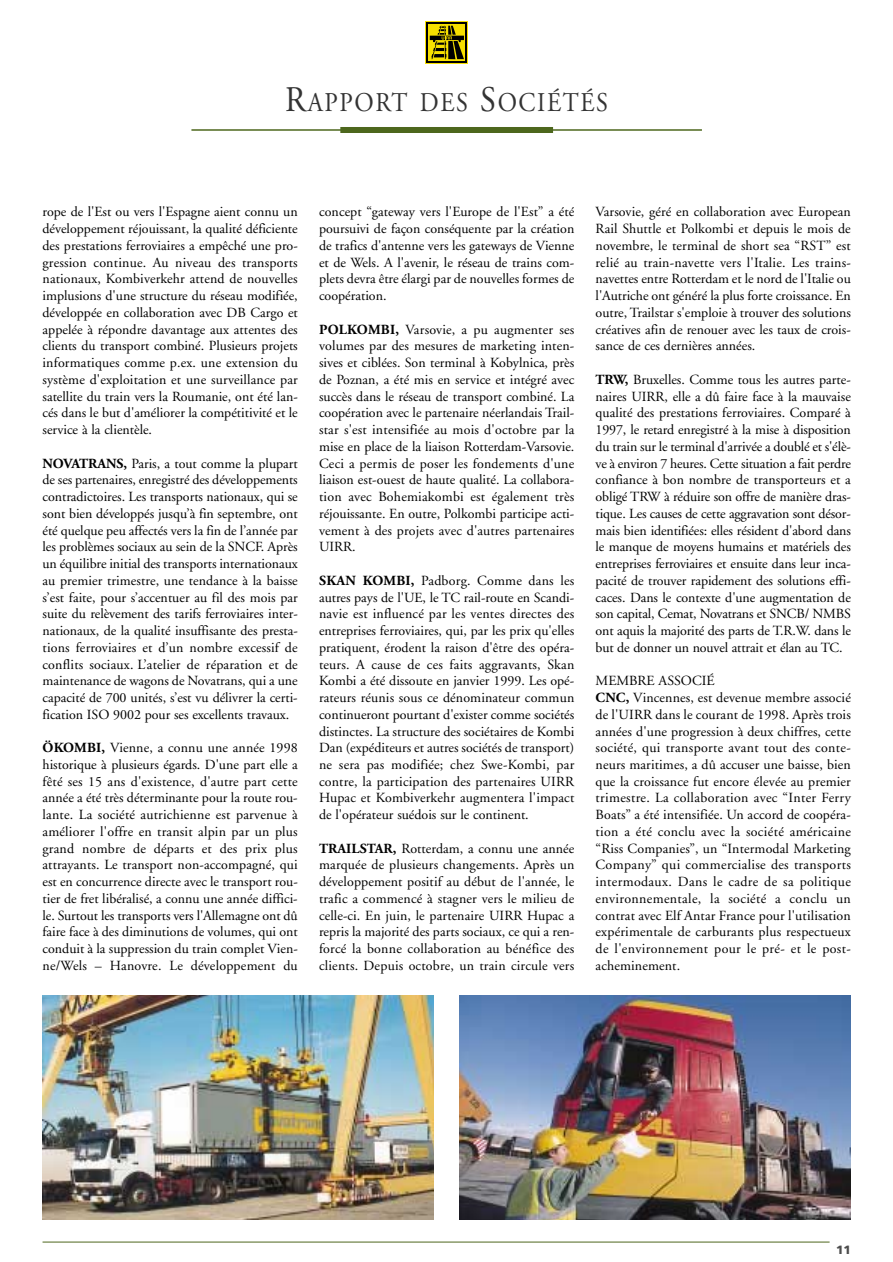
<style>
.page{position:relative;width:893px;height:1262px;background:#fff}
.page>*{position:absolute;margin:0;border:0;box-sizing:border-box;transform-origin:0 0}
.t1{font:27px "Adobe Garamond";letter-spacing:.065em;color:#333;scale:.9 1}
.t2{font:13.95px/16.8px "Adobe Garamond";letter-spacing:.01em;color:#000;text-align:justify}
.t3{font:900 12px "Frutiger";color:#4d4d4d}
.s1{font-size:36px}
.s2{font-weight:700}
</style>
<div class="page">
<hr style="left:43px;top:1241px;width:786px;height:1px;background:#4d671d">
<div style="left:340px;top:127px;width:213px;height:6px;background:#4d671d"></div>
<hr style="left:191px;top:129px;width:511px;height:2px;background:#4d671d">
<div style="left:425px;top:21px;width:43px;height:43px;background:#f7e000"></div>
<div style="left:426px;top:22px;width:41px;height:41px;background:#000"></div>
<svg style="left:428px;top:24px;width:37px;height:37px"></svg>
<svg style="left:430px;top:26px;width:34px;height:33px"></svg>
<img style="left:43px;top:995px;width:391px;height:224px">
<img style="left:459px;top:995px;width:391px;height:224px">
<h1 class="t1" style="left:285px;top:92px;width:360px"><span class="s1">R</span>APPORT DES <span class="s1">S</span>OCIÉTÉS</h1>
<p class="t2" style="left:43px;top:205px;width:257px">rope de l'Est ou vers l'Espagne aient connu un développement réjouissant, la qualité déficiente des prestations ferroviaires a empêché une pro&shy;gression continue. Au niveau des transports nationaux, Kombiverkehr attend de nouvelles implusions d'une structure du réseau modifiée, développée en collaboration avec DB Cargo et appelée à répondre davantage aux attentes des clients du transport combiné. Plusieurs projets informatiques comme p.ex. une extension du système d'exploitation et une surveillance par satellite du train vers la Roumanie, ont été lan&shy;cés dans le but d'améliorer la compétitivité et le service à la clientèle.</p>
<p class="t2" style="left:43px;top:456px;width:257px"><span class="s2">NOVATRANS,</span> Paris, a tout comme la plupart de ses partenaires, enregistré des développements contradictoires. Les transports nationaux, qui se sont bien développés jusqu’à fin septembre, ont été quelque peu affectés vers la fin de l’année par les problèmes sociaux au sein de la SNCF. Après un équilibre initial des transports internationaux au premier trimestre, une tendance à la baisse s’est faite, pour s’accentuer au fil des mois par suite du relèvement des tarifs ferroviaires inter&shy;nationaux, de la qualité insuffisante des presta&shy;tions ferroviaires et d’un nombre excessif de conflits sociaux. L’atelier de réparation et de maintenance de wagons de Novatrans, qui a une capacité de 700 unités, s’est vu délivrer la certi&shy;fication ISO 9002 pour ses excellents travaux.</p>
<p class="t2" style="left:43px;top:740px;width:257px"><span class="s2">ÖKOMBI,</span> Vienne, a connu une année 1998 historique à plusieurs égards. D'une part elle a fêté ses 15 ans d'existence, d'autre part cette année a été très déterminante pour la route rou&shy;lante. La société autrichienne est parvenue à améliorer l'offre en transit alpin par un plus grand nombre de départs et des prix plus attrayants. Le transport non-accompagné, qui est en concurrence directe avec le transport rou&shy;tier de fret libéralisé, a connu une année diffici&shy;le. Surtout les transports vers l'Allemagne ont dû faire face à des diminutions de volumes, qui ont conduit à la suppression du train complet Vien&shy;ne/Wels – Hanovre. Le développement du</p>
<p class="t2" style="left:319px;top:205px;width:257px">concept “gateway vers l'Europe de l'Est” a été poursuivi de façon conséquente par la création de trafics d'antenne vers les gateways de Vienne et de Wels. A l'avenir, le réseau de trains com&shy;plets devra être élargi par de nouvelles formes de coopération.</p>
<p class="t2" style="left:319px;top:322px;width:257px"><span class="s2">POLKOMBI,</span> Varsovie, a pu augmenter ses volumes par des mesures de marketing inten&shy;sives et ciblées. Son terminal à Kobylnica, près de Poznan, a été mis en service et intégré avec succès dans le réseau de transport combiné. La coopération avec le partenaire néerlandais Trail&shy;star s'est intensifiée au mois d'octobre par la mise en place de la liaison Rotterdam-Varsovie.<br>Ceci a permis de poser les fondements d'une liaison est-ouest de haute qualité. La collabora&shy;tion avec Bohemiakombi est également très réjouissante. En outre, Polkombi participe acti&shy;vement à des projets avec d'autres partenaires UIRR.</p>
<p class="t2" style="left:319px;top:573px;width:257px"><span class="s2">SKAN KOMBI,</span> Padborg. Comme dans les autres pays de l'UE, le TC rail-route en Scandi&shy;navie est influencé par les ventes directes des entreprises ferroviaires, qui, par les prix qu'elles pratiquent, érodent la raison d'être des opéra&shy;teurs. A cause de ces faits aggravants, Skan Kombi a été dissoute en janvier 1999. Les opé&shy;rateurs réunis sous ce dénominateur commun continueront pourtant d'exister comme sociétés distinctes. La structure des sociétaires de Kombi Dan (expéditeurs et autres sociétés de transport) ne sera pas modifiée; chez Swe-Kombi, par contre, la participation des partenaires UIRR Hupac et Kombiverkehr augmentera l'impact de l'opérateur suédois sur le continent.</p>
<p class="t2" style="left:319px;top:841px;width:257px"><span class="s2">TRAILSTAR,</span> Rotterdam, a connu une année marquée de plusieurs changements. Après un développement positif au début de l'année, le trafic a commencé à stagner vers le milieu de celle-ci. En juin, le partenaire UIRR Hupac a repris la majorité des parts sociaux, ce qui a ren&shy;forcé la bonne collaboration au bénéfice des clients. Depuis octobre, un train circule vers</p>
<p class="t2" style="left:595px;top:205px;width:257px">Varsovie, géré en collaboration avec European Rail Shuttle et Polkombi et depuis le mois de novembre, le terminal de short sea “RST” est relié au train-navette vers l'Italie. Les trains&shy;navettes entre Rotterdam et le nord de l'Italie ou l'Autriche ont généré la plus forte croissance. En outre, Trailstar s'emploie à trouver des solutions créatives afin de renouer avec les taux de crois&shy;sance de ces dernières années.</p>
<p class="t2" style="left:595px;top:372px;width:257px"><span class="s2">TRW,</span> Bruxelles. Comme tous les autres parte&shy;naires UIRR, elle a dû faire face à la mauvaise qualité des prestations ferroviaires. Comparé à 1997, le retard enregistré à la mise à disposition du train sur le terminal d'arrivée a doublé et s'élè&shy;ve à environ 7 heures. Cette situation a fait perdre confiance à bon nombre de transporteurs et a obligé TRW à réduire son offre de manière dras&shy;tique. Les causes de cette aggravation sont désor&shy;mais bien identifiées: elles résident d'abord dans le manque de moyens humains et matériels des entreprises ferroviaires et ensuite dans leur inca&shy;pacité de trouver rapidement des solutions effi&shy;caces. Dans le contexte d'une augmentation de son capital, Cemat, Novatrans et SNCB/ NMBS ont aquis la majorité des parts de T.R.W. dans le but de donner un nouvel attrait et élan au TC.</p>
<p class="t2" style="left:595px;top:673px;width:257px;text-align:left">MEMBRE ASSOCIÉ<br><span class="s2">CNC,</span> Vincennes, est devenue membre associé de l'UIRR dans le courant de 1998. Après trois années d'une progression à deux chiffres, cette société, qui transporte avant tout des conte&shy;neurs maritimes, a dû accuser une baisse, bien que la croissance fut encore élevée au premier trimestre. La collaboration avec “Inter Ferry Boats” a été intensifiée. Un accord de coopéra&shy;tion a été conclu avec la société américaine “Riss Companies”, un “Intermodal Marketing Company” qui commercialise des transports intermodaux. Dans le cadre de sa politique environnementale, la société a conclu un contrat avec Elf Antar France pour l'utilisation expérimentale de carburants plus respectueux de l'environnement pour le pré- et le post&shy;acheminement.</p>
<p class="t3" style="left:836px;top:1245px;width:16px">11</p>
</div>
